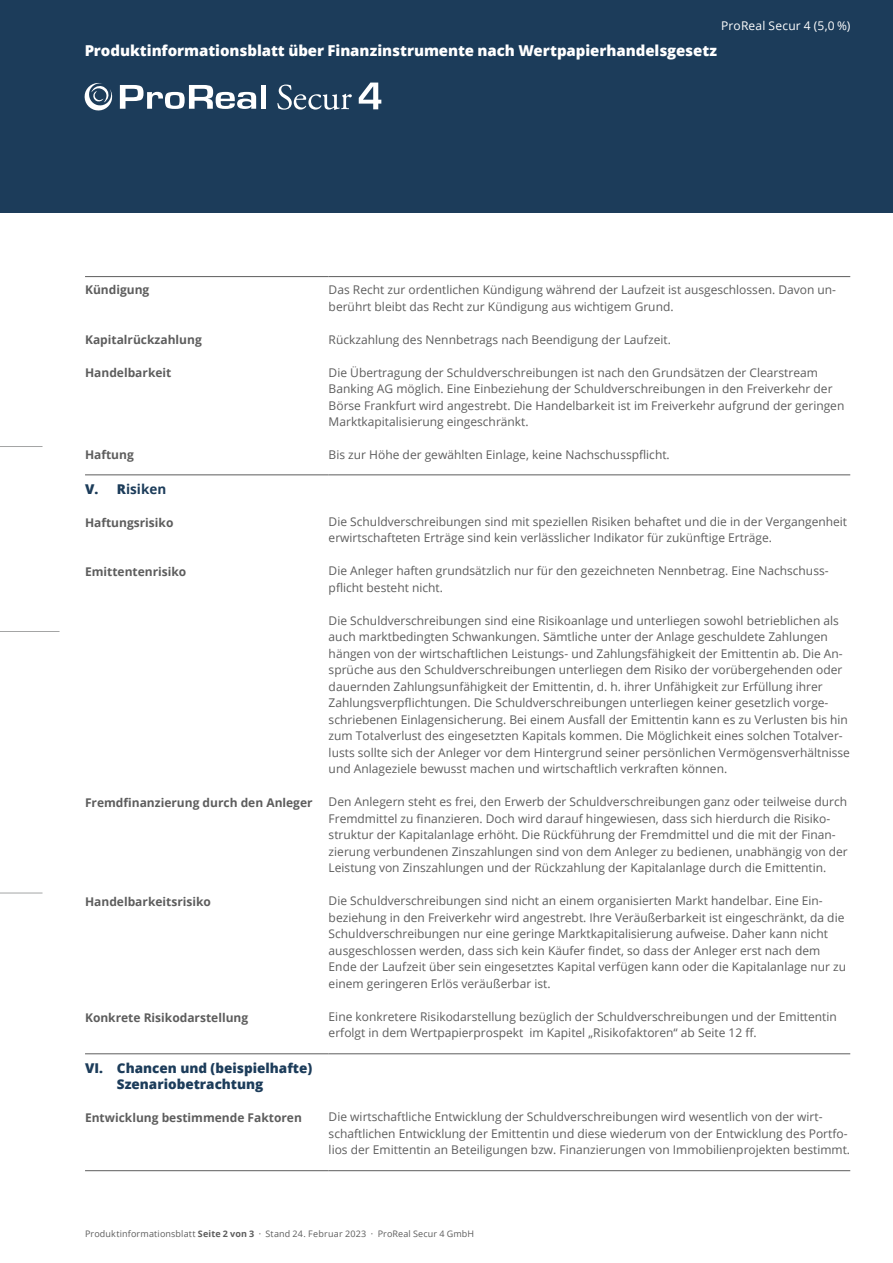
<style>
.page{position:relative;width:893px;height:1263px;background:#fff}
.page>*{position:absolute;margin:0;border:0;box-sizing:border-box;transform-origin:0 0}
.t1{font:800 15px "Open Sans";letter-spacing:-.005em;color:#fff}
.t2{font:800 13.5px/16.5px "Open Sans";color:#1c3c5a}
.t3{font:700 13.5px "Open Sans";color:#1c3c5a}
.t4{font:12px/16.5px "Open Sans";color:#5d5d5d}
.t5{font:700 12px "Open Sans";color:#5d5d5d}
.t6{font:12px "Open Sans";letter-spacing:.015em;color:#fff}
.t7{font:9px "Open Sans";letter-spacing:.015em;color:#5d5d5d}
.s1{font-weight:800}
.s2{font-weight:700}
</style>
<div class="page">
<hr style="left:0;top:631px;width:60px;height:1px;background:#a4a5a5">
<hr style="left:0;top:446px;width:43px;height:1px;background:#a4a5a5">
<hr style="left:0;top:893px;width:43px;height:1px;background:#a4a5a5">
<div style="left:0;top:0;width:893px;height:213px;background:#1c3c5a"></div>
<svg style="left:120px;top:85px;width:136px;height:24px"></svg>
<div style="left:261px;top:85px;width:5px;height:24px;background:#fff"></div>
<svg style="left:85px;top:83px;width:28px;height:27px"></svg>
<svg style="left:277px;top:85px;width:75px;height:25px"></svg>
<svg style="left:359px;top:83px;width:22px;height:26px"></svg>
<hr style="left:85px;top:276px;width:244px;height:1px;background:#5d5d5d">
<hr style="left:329px;top:276px;width:521px;height:1px;background:#5d5d5d">
<hr style="left:85px;top:475px;width:244px;height:1px;background:#5d5d5d">
<hr style="left:329px;top:475px;width:521px;height:1px;background:#5d5d5d">
<hr style="left:85px;top:1053px;width:244px;height:1px;background:#5d5d5d">
<hr style="left:329px;top:1053px;width:521px;height:1px;background:#5d5d5d">
<hr style="left:85px;top:1170px;width:244px;height:1px;background:#5d5d5d">
<hr style="left:329px;top:1170px;width:521px;height:1px;background:#5d5d5d">
<p class="t6" style="left:721px;top:18px;width:131px">ProReal Secur 4 (5,0 %)</p>
<p class="t1" style="left:85px;top:39px;width:634px">Produktinformationsblatt über Finanzinstrumente nach Wertpapierhandelsgesetz</p>
<p class="t5" style="left:85px;top:281px;width:66px">Kündigung</p>
<p class="t5" style="left:85px;top:331px;width:118px">Kapitalrückzahlung</p>
<p class="t5" style="left:85px;top:364px;width:88px">Handelbarkeit</p>
<p class="t5" style="left:85px;top:446px;width:50px">Haftung</p>
<p class="t3" style="left:85px;top:479px;width:83px"><span class="s1">V. R</span>isiken</p>
<p class="t5" style="left:85px;top:514px;width:90px">Haftungsrisiko</p>
<p class="t5" style="left:85px;top:563px;width:103px">Emittentenrisiko</p>
<p class="t5" style="left:85px;top:794px;width:229px">Fremdfinanzierung durch den Anleger</p>
<p class="t5" style="left:85px;top:893px;width:127px">Handelbarkeitsrisiko</p>
<p class="t5" style="left:85px;top:1009px;width:165px">Konkrete Risikodarstellung</p>
<p class="t4" style="left:329px;top:281px;width:509px">Das Recht zur ordentlichen Kündigung während der Laufzeit ist ausgeschlossen. Davon un&shy;berührt bleibt das Recht zur Kündigung aus wichtigem Grund.</p>
<p class="t4" style="left:329px;top:331px;width:344px">Rückzahlung des Nennbetrags nach Beendigung der Laufzeit.</p>
<p class="t4" style="left:329px;top:364px;width:517px">Die Übertragung der Schuldverschreibungen ist nach den Grundsätzen der Clearstream Banking AG möglich. Eine Einbeziehung der Schuldverschreibungen in den Freiverkehr der Börse Frankfurt wird angestrebt. Die Handelbarkeit ist im Freiverkehr aufgrund der geringen Marktkapitalisierung eingeschränkt.</p>
<p class="t4" style="left:329px;top:446px;width:343px">Bis zur Höhe der gewählten Einlage, keine Nachschusspflicht.</p>
<p class="t4" style="left:329px;top:513px;width:520px">Die Schuldverschreibungen sind mit speziellen Risiken behaftet und die in der Vergangenheit erwirtschafteten Erträge sind kein verlässlicher Indikator für zukünftige Erträge.</p>
<p class="t4" style="left:329px;top:562px;width:501px">Die Anleger haften grundsätzlich nur für den gezeichneten Nennbetrag. Eine Nachschuss&shy;pflicht besteht nicht.</p>
<p class="t4" style="left:329px;top:612px;width:523px">Die Schuldverschreibungen sind eine Risikoanlage und unterliegen sowohl betrieblichen als auch marktbedingten Schwankungen. Sämtliche unter der Anlage geschuldete Zahlungen hängen von der wirtschaftlichen Leistungs- und Zahlungsfähigkeit der Emittentin ab. Die An&shy;sprüche aus den Schuldverschreibungen unterliegen dem Risiko der vorübergehenden oder dauernden Zahlungsunfähigkeit der Emittentin, d. h. ihrer Unfähigkeit zur Erfüllung ihrer Zahlungsverpflichtungen. Die Schuldverschreibungen unterliegen keiner gesetzlich vorge&shy;schriebenen Einlagensicherung. Bei einem Ausfall der Emittentin kann es zu Verlusten bis hin zum Totalverlust des eingesetzten Kapitals kommen. Die Möglichkeit eines solchen Totalver&shy;lusts sollte sich der Anleger vor dem Hintergrund seiner persönlichen Vermögensverhältnisse und Anlageziele bewusst machen und wirtschaftlich verkraften können.</p>
<p class="t4" style="left:329px;top:793px;width:521px">Den Anlegern steht es frei, den Erwerb der Schuldverschreibungen ganz oder teilweise durch Fremdmittel zu finanzieren. Doch wird darauf hingewiesen, dass sich hierdurch die Risiko&shy;struktur der Kapitalanlage erhöht. Die Rückführung der Fremdmittel und die mit der Finan&shy;zierung verbundenen Zinszahlungen sind von dem Anleger zu bedienen, unabhängig von der Leistung von Zinszahlungen und der Rückzahlung der Kapitalanlage durch die Emittentin.</p>
<p class="t4" style="left:329px;top:892px;width:519px">Die Schuldverschreibungen sind nicht an einem organisierten Markt handelbar. Eine Ein&shy;beziehung in den Freiverkehr wird angestrebt. Ihre Veräußerbarkeit ist eingeschränkt, da die Schuldverschreibungen nur eine geringe Marktkapitalisierung aufweise. Daher kann nicht ausgeschlossen werden, dass sich kein Käufer findet, so dass der Anleger erst nach dem Ende der Laufzeit über sein eingesetztes Kapital verfügen kann oder die Kapitalanlage nur zu einem geringeren Erlös veräußerbar ist.</p>
<p class="t4" style="left:329px;top:1008px;width:510px">Eine konkretere Risikodarstellung bezüglich der Schuldverschreibungen und der Emittentin erfolgt in dem Wertpapierprospekt im Kapitel „Risikofaktoren“ ab Seite 12 ff.</p>
<p class="t2" style="left:117px;top:1059px;width:197px;text-indent:-32px">VI. Chancen und (beispielhafte)<br>Szenariobetrachtung</p>
<p class="t5" style="left:85px;top:1109px;width:218px">Entwicklung bestimmende Faktoren</p>
<p class="t4" style="left:329px;top:1108px;width:523px">Die wirtschaftliche Entwicklung der Schuldverschreibungen wird wesentlich von der wirt&shy;schaftlichen Entwicklung der Emittentin und diese wiederum von der Entwicklung des Portfo&shy;lios der Emittentin an Beteiligungen bzw. Finanzierungen von Immobilienprojekten bestimmt.</p>
<p class="t7" style="left:85px;top:1228px;width:391px">Produktinformationsblatt <span class="s2">Seite 2 von 3</span> · Stand 24. Februar 2023 · ProReal Secur 4 GmbH</p>
</div>
